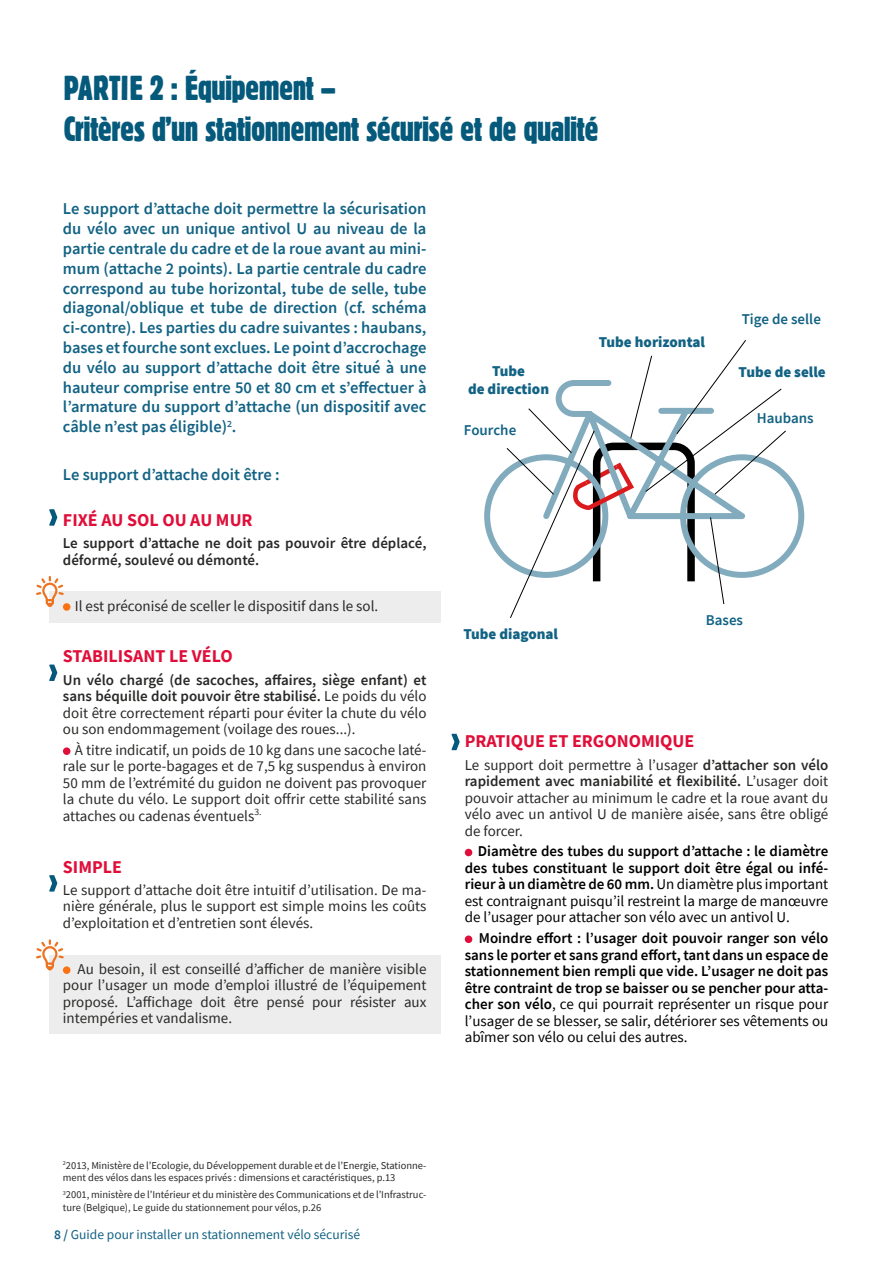
<style>
.page{position:relative;width:893px;height:1263px;background:#fff}
.page>*{position:absolute;margin:0;border:0;box-sizing:border-box;transform-origin:0 0}
.t1{font:34.5px/41.4px "Block BE Extra Cn";color:#055a7c}
.t2{font:700 18px "Source Sans Pro";color:#e00f3a}
.t3{font:600 16.5px/19.8px "Source Sans Pro";color:#126284;text-align:justify}
.t4{font:15px/16.5px "Source Sans Pro";color:#282827;text-align:justify}
.t5{font:600 15px/16.5px "Source Sans Pro";color:#000;text-align:justify}
.t6{font:15px/16.5px "Source Sans Pro";color:#000;text-align:justify}
.t7{font:600 15px/16.5px "Source Sans Pro";color:#282827}
.t8{font:900 15px/18px "Source Sans Pro";color:#126284;text-align:center}
.t9{font:600 15px "Source Sans Pro";color:#126284}
.t10{font:13.5px "Source Sans Pro";color:#126184}
.t11{font:10.5px/12.6px "Source Sans Pro";color:#282827}
.s1{font-weight:600}
.s2{font-weight:400}
</style>
<div class="page">
<div style="left:49px;top:955px;width:391px;height:78px;background:#ededed"></div>
<div style="left:49px;top:591px;width:391px;height:32px;background:#ededed"></div>
<div style="left:63px;top:603px;width:7px;height:8px;background:#fb7212;border-radius:50%"></div>
<div style="left:63px;top:747px;width:7px;height:8px;background:#e00f3a;border-radius:50%"></div>
<div style="left:63px;top:966px;width:7px;height:8px;background:#fb7212;border-radius:50%"></div>
<div style="left:465px;top:849px;width:7px;height:7px;background:#e00f3a;border-radius:50%"></div>
<div style="left:465px;top:935px;width:7px;height:8px;background:#e00f3a;border-radius:50%"></div>
<svg style="left:49px;top:509px;width:8px;height:17px"></svg>
<svg style="left:49px;top:664px;width:8px;height:17px"></svg>
<svg style="left:49px;top:875px;width:8px;height:16px"></svg>
<svg style="left:451px;top:734px;width:9px;height:16px"></svg>
<svg style="left:484px;top:469px;width:321px;height:94px"></svg>
<svg style="left:36px;top:576px;width:29px;height:31px"></svg>
<svg style="left:36px;top:939px;width:29px;height:32px"></svg>
<svg style="left:506px;top:340px;width:280px;height:278px"></svg>
<h1 class="t1" style="left:64px;top:67px;width:536px">PARTIE 2 : Équipement –<br>Critères d’un stationnement sécurisé et de qualité</h1>
<p class="t3" style="left:63px;top:199px;width:365px">Le support d’attache doit permettre la sécurisation du vélo avec un unique antivol U au niveau de la partie centrale du cadre et de la roue avant au mini&shy;mum (attache 2 points). La partie centrale du cadre correspond au tube horizontal, tube de selle, tube diagonal/oblique et tube de direction (cf. schéma ci-contre). Les parties du cadre suivantes : haubans, bases et fourche sont exclues. Le point d’accrochage du vélo au support d’attache doit être situé à une hauteur comprise entre 50 et 80 cm et s’effectuer à l’armature du support d’attache (un dispositif avec câble n’est pas éligible)<sup>2</sup>.</p>
<p class="t3" style="left:63px;top:465px;width:218px">Le support d’attache doit être :</p>
<p class="t2" style="left:63px;top:508px;width:191px">FIXÉ AU SOL OU AU MUR</p>
<p class="t7" style="left:63px;top:535px;width:365px">Le support d’attache ne doit pas pouvoir être déplacé, déformé, soulevé ou démonté.</p>
<p class="t4" style="left:75px;top:597px;width:305px">Il est préconisé de sceller le dispositif dans le sol.</p>
<p class="t2" style="left:63px;top:644px;width:171px">STABILISANT LE VÉLO</p>
<p class="t4" style="left:63px;top:671px;width:365px"><span class="s1">Un vélo chargé (de sacoches, affaires, siège enfant) et sans béquille doit pouvoir être stabilisé.</span> Le poids du vélo doit être correctement réparti pour éviter la chute du vélo ou son endommagement (voilage des roues...).</p>
<p class="t4" style="left:63px;top:742px;width:365px;text-indent:12px">À titre indicatif, un poids de 10 kg dans une sacoche laté&shy;rale sur le porte-bagages et de 7,5 kg suspendus à environ 50 mm de l’extrémité du guidon ne doivent pas provoquer la chute du vélo. Le support doit offrir cette stabilité sans attaches ou cadenas éventuels<sup>3.</sup></p>
<p class="t2" style="left:63px;top:854px;width:61px">SIMPLE</p>
<p class="t4" style="left:63px;top:881px;width:365px">Le support d’attache doit être intuitif d’utilisation. De ma&shy;nière générale, plus le support est simple moins les coûts d’exploitation et d’entretien sont élevés.</p>
<p class="t4" style="left:63px;top:961px;width:365px;text-indent:15px">Au besoin, il est conseillé d’afficher de manière visible pour l’usager un mode d’emploi illustré de l’équipement proposé. L’affichage doit être pensé pour résister aux intempéries et vandalisme.</p>
<p class="t8" style="left:468px;top:361px;width:82px">Tube<br>de direction</p>
<p class="t9" style="left:464px;top:420px;width:54px">Fourche</p>
<p class="t8" style="left:599px;top:332px;width:108px">Tube horizontal</p>
<p class="t9" style="left:742px;top:310px;width:81px">Tige de selle</p>
<p class="t8" style="left:739px;top:363px;width:89px">Tube de selle</p>
<p class="t9" style="left:757px;top:408px;width:58px">Haubans</p>
<p class="t8" style="left:463px;top:625px;width:96px">Tube diagonal</p>
<p class="t9" style="left:706px;top:610px;width:39px">Bases</p>
<p class="t2" style="left:465px;top:729px;width:231px">PRATIQUE ET ERGONOMIQUE</p>
<p class="t4" style="left:465px;top:756px;width:365px">Le support doit permettre à l’usager <span class="s1">d’attacher son vélo rapidement avec maniabilité et flexibilité.</span> L’usager doit pouvoir attacher au minimum le cadre et la roue avant du vélo avec un antivol U de manière aisée, sans être obligé de forcer.</p>
<p class="t6" style="left:465px;top:843px;width:365px;text-indent:13px"><span class="s1">Diamètre des tubes du support d’attache : le diamètre des tubes constituant le support doit être égal ou infé&shy;rieur à un diamètre de 60 mm.</span> Un diamètre plus important est contraignant puisqu’il restreint la marge de manœuvre de l’usager pour attacher son vélo avec un antivol U.</p>
<p class="t5" style="left:465px;top:930px;width:365px;text-indent:14px">Moindre effort : l’usager doit pouvoir ranger son vélo sans le porter et sans grand effort, tant dans un espace de stationnement bien rempli que vide. L’usager ne doit pas être contraint de trop se baisser ou se pencher pour atta&shy;cher son vélo<span class="s2">, ce qui pourrait représenter un risque pour l’usager de se blesser, se salir, détériorer ses vêtements ou abîmer son vélo ou celui des autres.</span></p>
<p class="t11" style="left:63px;top:1159px;width:365px"><sup>2</sup>2013, Ministère de l’Ecologie, du Développement durable et de l’Energie, Stationne&shy;ment des vélos dans les espaces privés : dimensions et caractéristiques, p.13</p>
<p class="t11" style="left:63px;top:1188px;width:365px"><sup>3</sup>2001, ministère de l’Intérieur et du ministère des Communications et de l’Infrastruc&shy;ture (Belgique), Le guide du stationnement pour vélos, p.26</p>
<p class="t10" style="left:54px;top:1226px;width:308px"><span class="s1">8 /</span> Guide pour installer un stationnement vélo sécurisé</p>
</div>
